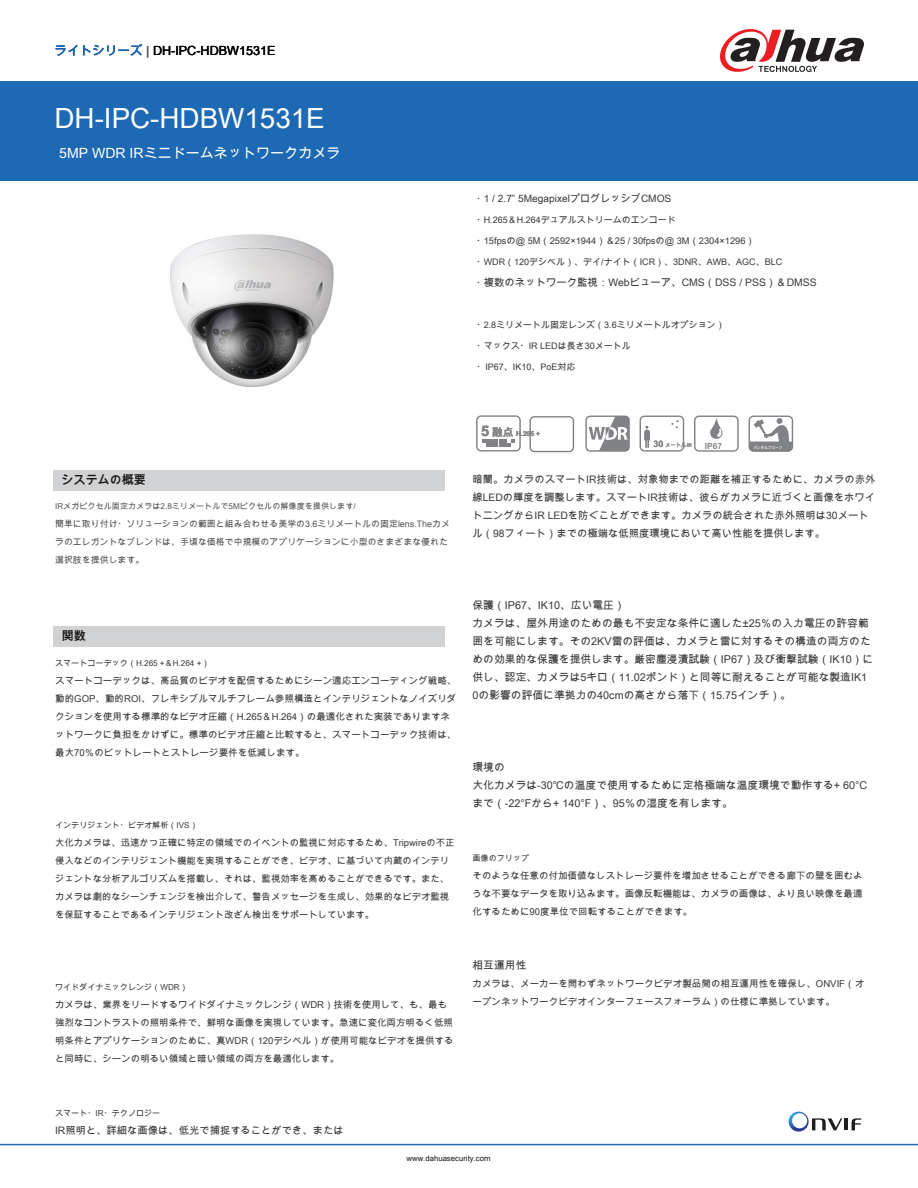
<style>
.page{position:relative;width:918px;height:1188px;background:#fff}
.page>*{position:absolute;margin:0;border:0;box-sizing:border-box;transform-origin:0 0}
.t1{font:27.75px "Arial Unicode MS";color:#fff}
.t2{font:14.1px "Arial Unicode MS";color:#fff}
.t3{font:12.6px "Arial Unicode MS";color:#040100}
.t4{font:700 12px "Arial Unicode MS";color:#171615}
.t5{font:10.8px/18px "Arial Unicode MS";color:#383837}
.t6{font:10.35px/18px "Arial Unicode MS";color:#383837}
.t7{font:10.2px "Arial Unicode MS";color:#383837}
.t8{font:9.6px/18px "Arial Unicode MS";color:#383837}
.t9{font:9.45px/18px "Arial Unicode MS";color:#383837}
.t10{font:9.3px "Arial Unicode MS";color:#383837}
.t11{font:9px "Arial Unicode MS";color:#383837}
.t12{font:9px/18px "Arial Unicode MS";color:#545453}
.t13{font:700 8.4px "Arial Unicode MS";color:#868685}
.t14{font:8.1px "Arial Unicode MS";color:#383837}
.t15{font:8.1px "Arial Unicode MS";color:#545453}
.t16{font:7.8px "Arial Unicode MS";color:#171615}
.t17{font:700 6.75px "Arial Unicode MS";color:#868685}
.t18{font:700 5.4px "Arial Unicode MS";color:#868685}
.t19{font:700 3.6px "Arial Unicode MS";color:#fff}
.s1{color:#1a5eac}
.s2{color:#616060}
.s3{font-size:9px}
.s4{font-size:14.55px}
.s5{font-size:10.65px}
</style>
<div class="page">
<div style="left:0;top:81px;width:918px;height:100px;background:#1e69b4"></div>
<div style="left:53px;top:470px;width:392px;height:21px;background:#d1d2d4"></div>
<div style="left:53px;top:626px;width:392px;height:21px;background:#d1d2d4"></div>
<hr style="left:0;top:1144px;width:918px;height:1px;background:#1e69b4">
<svg style="left:720px;top:29px;width:144px;height:43px"></svg>
<img style="left:170px;top:234px;width:164px;height:154px">
<svg style="left:789px;top:1112px;width:72px;height:20px"></svg>
<svg style="left:694px;top:416px;width:45px;height:36px"></svg>
<svg style="left:640px;top:416px;width:44px;height:36px"></svg>
<svg style="left:585px;top:416px;width:45px;height:36px"></svg>
<svg style="left:749px;top:416px;width:44px;height:36px"></svg>
<svg style="left:476px;top:415px;width:45px;height:37px"></svg>
<svg style="left:529px;top:416px;width:45px;height:36px"></svg>
<h3 class="t3" style="left:55px;top:42px;width:222px"><span class="s1">ライトシリーズ</span> <span class="s2">|</span> DH-IPC-HDBW1531E</h3>
<h1 class="t1" style="left:55px;top:99px;width:272px">DH-IPC-HDBW1531E</h1>
<h2 class="t2" style="left:59px;top:143px;width:283px">5MP WDR IRミニドームネットワークカメラ</h2>
<p class="t7" style="left:476px;top:191px;width:197px"><span class="s3">・</span>1 / 2.7” 5MegapixelプログレッシブCMOS</p>
<p class="t11" style="left:476px;top:214px;width:201px">・H.265＆H.264デュアルストリームのエンコード</p>
<p class="t10" style="left:476px;top:234px;width:280px"><span class="s3">・</span>15fpsの@ 5M（2592×1944）＆25 / 30fpsの@ 3M（2304×1296）</p>
<p class="t11" style="left:476px;top:256px;width:307px">・WDR（120デシベル）、デイ/ナイト（ICR）、3DNR、AWB、AGC、BLC</p>
<p class="t6" style="left:476px;top:273px;width:342px"><span class="s3">・</span>複数のネットワーク監視：Webビューア、CMS（DSS / PSS）＆DMSS</p>
<p class="t11" style="left:476px;top:319px;width:250px">・2.8ミリメートル固定レンズ（3.6ミリメートルオプション）</p>
<p class="t11" style="left:476px;top:340px;width:156px">・マックス・IR LEDは長さ30メートル</p>
<p class="t11" style="left:476px;top:361px;width:101px">・IP67、IK10、PoE対応</p>
<p class="t4" style="left:62px;top:471px;width:86px">システムの概要</p>
<p class="t15" style="left:55px;top:500px;width:302px">IRメガピクセル固定カメラは2.8ミリメートルで5Mピクセルの解像度を提供します/</p>
<p class="t12" style="left:55px;top:514px;width:396px">簡単に取り付け・ソリューションの範囲と組み合わせる美学の3.6ミリメートルの固定lens.Theカメラのエレガントなブレンドは、手頃な価格で中規模のアプリケーションに小型のさまざまな優れた選択肢を提供します。</p>
<p class="t4" style="left:62px;top:627px;width:25px">関数</p>
<p class="t14" style="left:55px;top:657px;width:156px">スマートコーデック（H.265 +＆H.264 +）</p>
<p class="t8" style="left:55px;top:671px;width:403px">スマートコーデックは、高品質のビデオを配信するためにシーン適応エンコーディング戦略、動的GOP、動的ROI、フレキシブルマルチフレーム参照構造とインテリジェントなノイズリダクションを使用する標準的なビデオ圧縮（H.265＆H.264）の最適化された実装でありますネットワークに負担をかけずに。標準のビデオ圧縮と比較すると、スマートコーデック技術は、最大70％のビットレートとストレージ要件を低減します。</p>
<p class="t14" style="left:55px;top:819px;width:144px">インテリジェント・ビデオ解析（IVS）</p>
<p class="t9" style="left:55px;top:833px;width:401px">大化カメラは、迅速かつ正確に特定の領域でのイベントの監視に対応するため、Tripwireの不正侵入などのインテリジェント機能を実現することができ、ビデオ、に基づいて内蔵のインテリジェントな分析アルゴリズムを搭載し、それは、監視効率を高めることができるです。また、カメラは劇的なシーンチェンジを検出介して、警告メッセージを生成し、効果的なビデオ監視を保証することであるインテリジェント改ざん検出をサポートしています。</p>
<p class="t14" style="left:55px;top:981px;width:134px">ワイドダイナミックレンジ（WDR）</p>
<p class="t9" style="left:55px;top:995px;width:400px">カメラは、業界をリードするワイドダイナミックレンジ（WDR）技術を使用して、も、最も強烈なコントラストの照明条件で、鮮明な画像を実現しています。急速に変化両方明るく低照明条件とアプリケーションのために、真WDR（120デシベル）が使用可能なビデオを提供すると同時に、シーンの明るい領域と暗い領域の両方を最適化します。</p>
<p class="t17" style="left:481px;top:429px;width:61px"><span class="s4">5</span> <span class="s5">融点</span> H.265 +</p>
<p class="t18" style="left:654px;top:441px;width:40px"><span class="s3">30</span> メートルIR</p>
<p class="t13" style="left:705px;top:440px;width:19px">IP67</p>
<p class="t19" style="left:754px;top:445px;width:30px">バンダルプルーフ</p>
<p class="t6" style="left:472px;top:470px;width:405px">暗闇。カメラのスマートIR技術は、対象物までの距離を補正するために、カメラの赤外線LEDの輝度を調整します。スマートIR技術は、彼らがカメラに近づくと画像をホワイトニングからIR LEDを防ぐことができます。カメラの統合された赤外照明は30メートル（98フィート）までの極端な低照度環境において高い性能を提供します。</p>
<p class="t5" style="left:472px;top:596px;width:402px">保護（IP67、IK10、広い電圧）<br>カメラは、屋外用途のための最も不安定な条件に適した±25％の入力電圧の許容範囲を可能にします。その2KV雷の評価は、カメラと雷に対するその構造の両方のための効果的な保護を提供します。厳密塵浸漬試験（IP67）及び衝撃試験（IK10）に供し、認定、カメラは5キロ（11.02ポンド）と同等に耐えることが可能な製造IK1<br>0の影響の評価に準拠力の40cmの高さから落下（15.75インチ）。</p>
<p class="t5" style="left:472px;top:758px;width:396px">環境の<br>大化カメラは-30℃の温度で使用するために定格極端な温度環境で動作する+ 60°Cまで（-22°Fから+ 140°F）、95％の湿度を有します。</p>
<p class="t14" style="left:472px;top:853px;width:58px">画像のフリップ</p>
<p class="t9" style="left:472px;top:867px;width:392px;text-align:justify">そのような任意の付加価値なしストレージ要件を増加させることができる廊下の壁を囲むような不要なデータを取り込みます。画像反転機能は、カメラの画像は、より良い映像を最適化するために90度単位で回転することができます。</p>
<p class="t5" style="left:472px;top:956px;width:55px">相互運用性</p>
<p class="t8" style="left:472px;top:975px;width:393px">カメラは、メーカーを問わずネットワークビデオ製品間の相互運用性を確保し、ONVIF（オープンネットワークビデオインターフェースフォーラム）の仕様に準拠しています。</p>
<p class="t14" style="left:55px;top:1107px;width:107px">スマート・IR・テクノロジー</p>
<p class="t6" style="left:55px;top:1120px;width:290px">IR照明と、詳細な画像は、低光で捕捉することができ、または</p>
<p class="t16" style="left:406px;top:1152px;width:86px">www.dahuasecurity.com</p>
</div>
